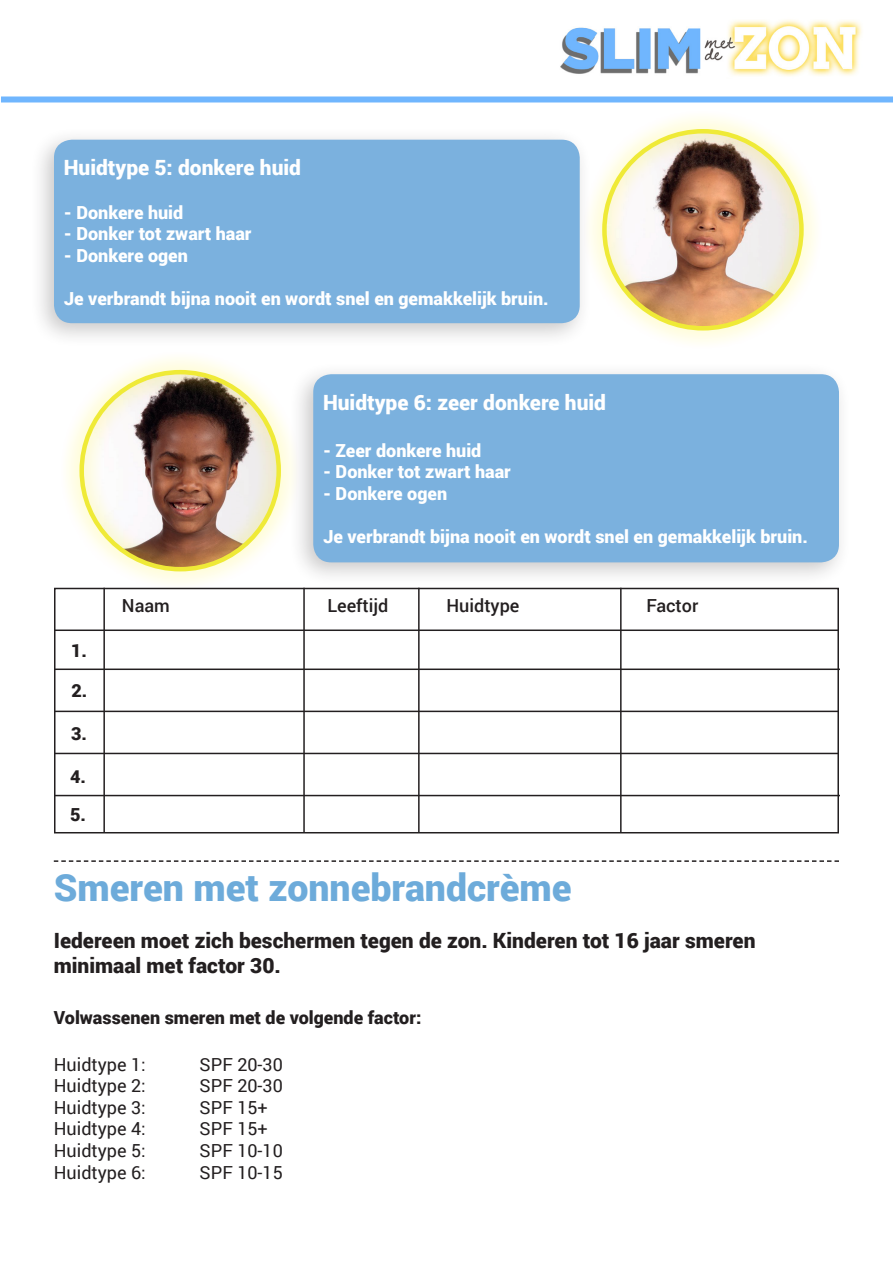
<style>
.page{position:relative;width:893px;height:1263px;background:#fff}
.page>*{position:absolute;margin:0;border:0;box-sizing:border-box;transform-origin:0 0}
.t1{font:900 37.5px "Roboto";color:#6dabda}
.t2{font:900 21px "Roboto";color:#231f20}
.t3{font:900 21px "Roboto";color:#fff}
.t4{font:900 18px "Roboto";color:#fff}
.t5{font:18px "Roboto";color:#231f20}
.t6{font:900 18px "Roboto";color:#231f20}
.t7{font:500 18px "Roboto";color:#231f20}
</style>
<div class="page">
<img style="left:560px;top:20px;width:302px;height:56px">
<div style="left:1px;top:96px;width:892px;height:6px;background:#70b6fe"></div>
<div style="left:29px;top:127px;width:564px;height:221px;background:#231f20;opacity:.25"></div>
<div style="left:54px;top:140px;width:526px;height:183px;background:#7bb1de;border-radius:18px"></div>
<div style="left:289px;top:362px;width:563px;height:225px;background:#231f20;opacity:.25"></div>
<div style="left:313px;top:374px;width:526px;height:188px;background:#7bb1de;border-radius:18px"></div>
<div style="left:54px;top:588px;width:785px;height:245px;border:2px solid #231f20"></div>
<hr style="left:54px;top:629px;width:785px;height:2px;background:#231f20">
<hr style="left:55px;top:668px;width:785px;height:2px;background:#231f20">
<hr style="left:54px;top:711px;width:785px;height:1px;background:#231f20">
<hr style="left:54px;top:753px;width:785px;height:1px;background:#231f20">
<hr style="left:55px;top:795px;width:785px;height:1px;background:#231f20">
<hr style="left:303px;top:588px;width:2px;height:244px;background:#231f20">
<hr style="left:418px;top:588px;width:2px;height:244px;background:#231f20">
<hr style="left:620px;top:588px;width:2px;height:244px;background:#231f20">
<hr style="left:103px;top:588px;width:2px;height:244px;background:#231f20">
<svg style="left:54px;top:860px;width:785px;height:2px"></svg>
<div style="left:583px;top:109px;width:240px;height:241px;background:#fff101;opacity:.75"></div>
<div style="left:602px;top:129px;width:202px;height:201px;border:4px solid #efea37;border-radius:50%"></div>
<div style="left:60px;top:350px;width:240px;height:241px;background:#fff101;opacity:.75"></div>
<div style="left:79px;top:370px;width:202px;height:201px;border:4px solid #efea37;border-radius:50%"></div>
<p class="t3" style="left:64px;top:153px;width:239px">Huidtype 5: donkere huid</p>
<p class="t4" style="left:64px;top:199px;width:121px">- Donkere huid</p>
<p class="t4" style="left:64px;top:221px;width:189px">- Donker tot zwart haar</p>
<p class="t4" style="left:64px;top:243px;width:126px">- Donkere ogen</p>
<p class="t4" style="left:64px;top:286px;width:486px">Je verbrandt bijna nooit en wordt snel en gemakkelijk bruin.</p>
<p class="t3" style="left:323px;top:388px;width:285px">Huidtype 6: zeer donkere huid</p>
<p class="t4" style="left:323px;top:438px;width:160px">- Zeer donkere huid</p>
<p class="t4" style="left:323px;top:459px;width:189px">- Donker tot zwart haar</p>
<p class="t4" style="left:323px;top:481px;width:126px">- Donkere ogen</p>
<p class="t4" style="left:323px;top:524px;width:486px">Je verbrandt bijna nooit en wordt snel en gemakkelijk bruin.</p>
<p class="t6" style="left:71px;top:637px;width:17px">1.</p>
<p class="t6" style="left:72px;top:677px;width:17px">2.</p>
<p class="t6" style="left:71px;top:720px;width:17px">3.</p>
<p class="t6" style="left:70px;top:763px;width:17px">4.</p>
<p class="t6" style="left:70px;top:802px;width:17px">5.</p>
<p class="t7" style="left:122px;top:593px;width:50px">Naam</p>
<p class="t7" style="left:327px;top:593px;width:62px">Leeftijd</p>
<p class="t7" style="left:446px;top:593px;width:74px">Huidtype</p>
<p class="t7" style="left:646px;top:593px;width:53px">Factor</p>
<p class="t1" style="left:54px;top:861px;width:519px">Smeren met zonnebrandcrème</p>
<p class="t2" style="left:54px;top:926px;width:703px">Iedereen moet zich beschermen tegen de zon. Kinderen tot 16 jaar smeren</p>
<p class="t2" style="left:54px;top:951px;width:229px">minimaal met factor 30.</p>
<p class="t6" style="left:54px;top:1005px;width:369px">Volwassenen smeren met de volgende factor:</p>
<p class="t5" style="left:54px;top:1051px;width:93px">Huidtype 1:</p>
<p class="t5" style="left:200px;top:1051px;width:85px">SPF 20-30</p>
<p class="t5" style="left:54px;top:1073px;width:93px">Huidtype 2:</p>
<p class="t5" style="left:200px;top:1073px;width:85px">SPF 20-30</p>
<p class="t5" style="left:54px;top:1095px;width:93px">Huidtype 3:</p>
<p class="t5" style="left:200px;top:1095px;width:70px">SPF 15+</p>
<p class="t5" style="left:54px;top:1116px;width:93px">Huidtype 4:</p>
<p class="t5" style="left:200px;top:1116px;width:70px">SPF 15+</p>
<p class="t5" style="left:54px;top:1138px;width:93px">Huidtype 5:</p>
<p class="t5" style="left:200px;top:1138px;width:85px">SPF 10-10</p>
<p class="t5" style="left:54px;top:1159px;width:93px">Huidtype 6:</p>
<p class="t5" style="left:200px;top:1159px;width:85px">SPF 10-15</p>
</div>
